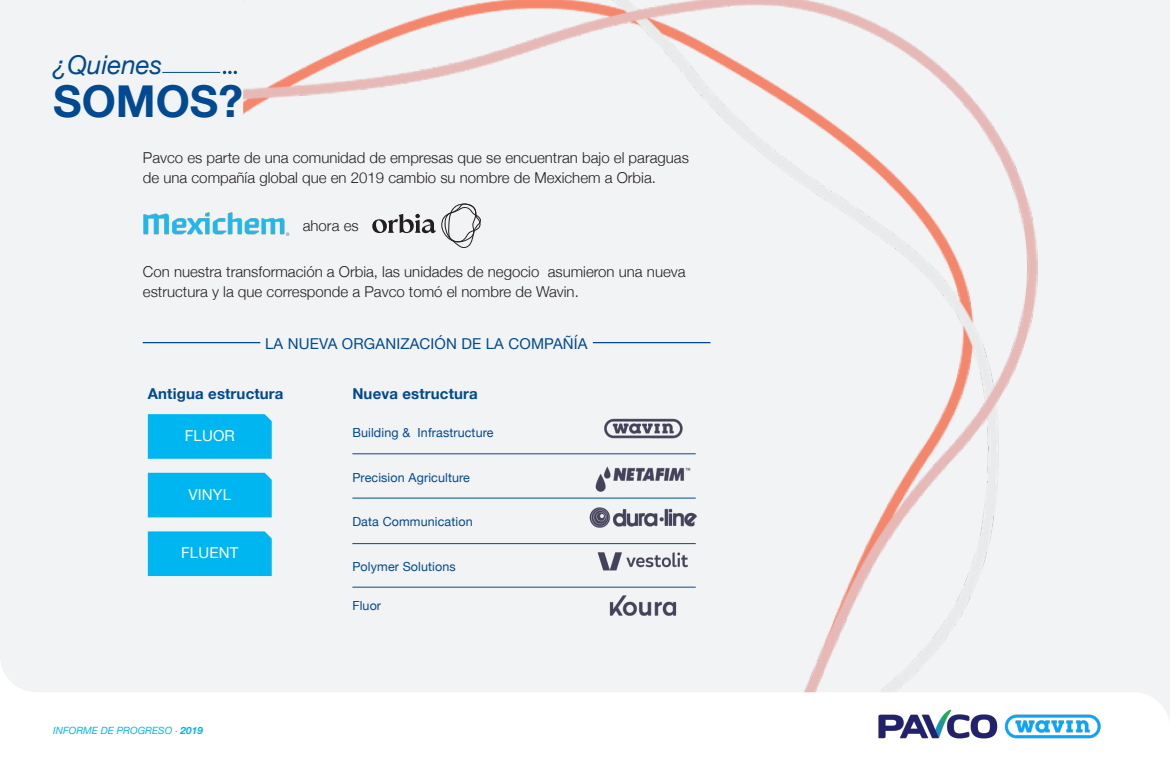
<style>
.page{position:relative;width:1170px;height:765px;background:#fff}
.page>*{position:absolute;margin:0;border:0;box-sizing:border-box;transform-origin:0 0}
.t1{font:700 43.88px "Helvetica Neue";color:#014990}
.t2{font:italic 26px "Helvetica Neue";color:#014990}
.t3{font:300 15px/20px "Helvetica Neue";color:#231f20}
.t4{font:700 15px "Helvetica Neue";letter-spacing:.01em;color:#014990}
.t5{font:15px "Helvetica Neue";letter-spacing:.01em;color:#014990}
.t6{font:15px "Helvetica Neue";letter-spacing:.01em;color:#fff}
.t7{font:12.5px "Helvetica Neue";letter-spacing:.01em;color:#014990}
.t8{font:italic 10px "Helvetica Neue";color:#00b6f0}
.s1{font-weight:700}
</style>
<div class="page">
<div style="left:0;top:0;width:1169px;height:765px;background:#f2f3f4"></div>
<img style="left:243px;top:0;width:795px;height:656px">
<hr style="left:162px;top:72px;width:58px;height:1px;background:#014990">
<svg style="left:223px;top:71px;width:14px;height:3px"></svg>
<img style="left:143px;top:211px;width:146px;height:25px">
<svg style="left:372px;top:204px;width:109px;height:44px"></svg>
<div style="left:148px;top:414px;width:124px;height:45px;background:#00b6f0"></div>
<div style="left:148px;top:473px;width:124px;height:44px;background:#00b6f0"></div>
<div style="left:148px;top:531px;width:124px;height:45px;background:#00b6f0"></div>
<hr style="left:352px;top:543px;width:343px;height:1px;background:#014990">
<hr style="left:352px;top:498px;width:343px;height:1px;background:#014990">
<hr style="left:352px;top:453px;width:343px;height:1px;background:#014990">
<hr style="left:352px;top:587px;width:343px;height:1px;background:#014990">
<hr style="left:143px;top:342px;width:117px;height:1px;background:#014990">
<hr style="left:593px;top:342px;width:117px;height:1px;background:#014990">
<img style="left:582px;top:411px;width:121px;height:40px">
<img style="left:582px;top:498px;width:121px;height:45px">
<img style="left:582px;top:456px;width:121px;height:40px">
<img style="left:585px;top:543px;width:115px;height:38px">
<img style="left:582px;top:590px;width:121px;height:40px">
<svg style="left:0;top:656px;width:1169px;height:109px;fill:#fff"></svg>
<img style="left:866px;top:697px;width:246px;height:53px">
<p class="t2" style="left:53px;top:46px;width:111px">¿Quienes</p>
<p class="t1" style="left:53px;top:67px;width:191px">SOMOS?</p>
<p class="t3" style="left:143px;top:147px;width:547px">Pavco es parte de una comunidad de empresas que se encuentran bajo el paraguas de una compañía global que en 2019 cambio su nombre de Mexichem a Orbia.</p>
<p class="t3" style="left:303px;top:214px;width:57px">ahora es</p>
<p class="t3" style="left:143px;top:260px;width:544px">Con nuestra transformación a Orbia, las unidades de negocio asumieron una nueva estructura y la que corresponde a Pavco tomó el nombre de Wavin.</p>
<p class="t5" style="left:265px;top:333px;width:324px">LA NUEVA ORGANIZACIÓN DE LA COMPAÑÍA</p>
<p class="t4" style="left:352px;top:382px;width:127px">Nueva estructura</p>
<p class="t7" style="left:352px;top:424px;width:143px">Building &amp; Infrastructure</p>
<p class="t7" style="left:352px;top:468px;width:119px">Precision Agriculture</p>
<p class="t7" style="left:352px;top:513px;width:122px">Data Communication</p>
<p class="t7" style="left:352px;top:558px;width:105px">Polymer Solutions</p>
<p class="t7" style="left:352px;top:596px;width:30px">Fluor</p>
<p class="t4" style="left:148px;top:382px;width:137px">Antigua estructura</p>
<p class="t6" style="left:185px;top:425px;width:52px">FLUOR</p>
<p class="t6" style="left:188px;top:483px;width:44px">VINYL</p>
<p class="t6" style="left:181px;top:542px;width:59px">FLUENT</p>
<p class="t8" style="left:53px;top:723px;width:151px">INFORME DE PROGRESO · <span class="s1">2019</span></p>
</div>
